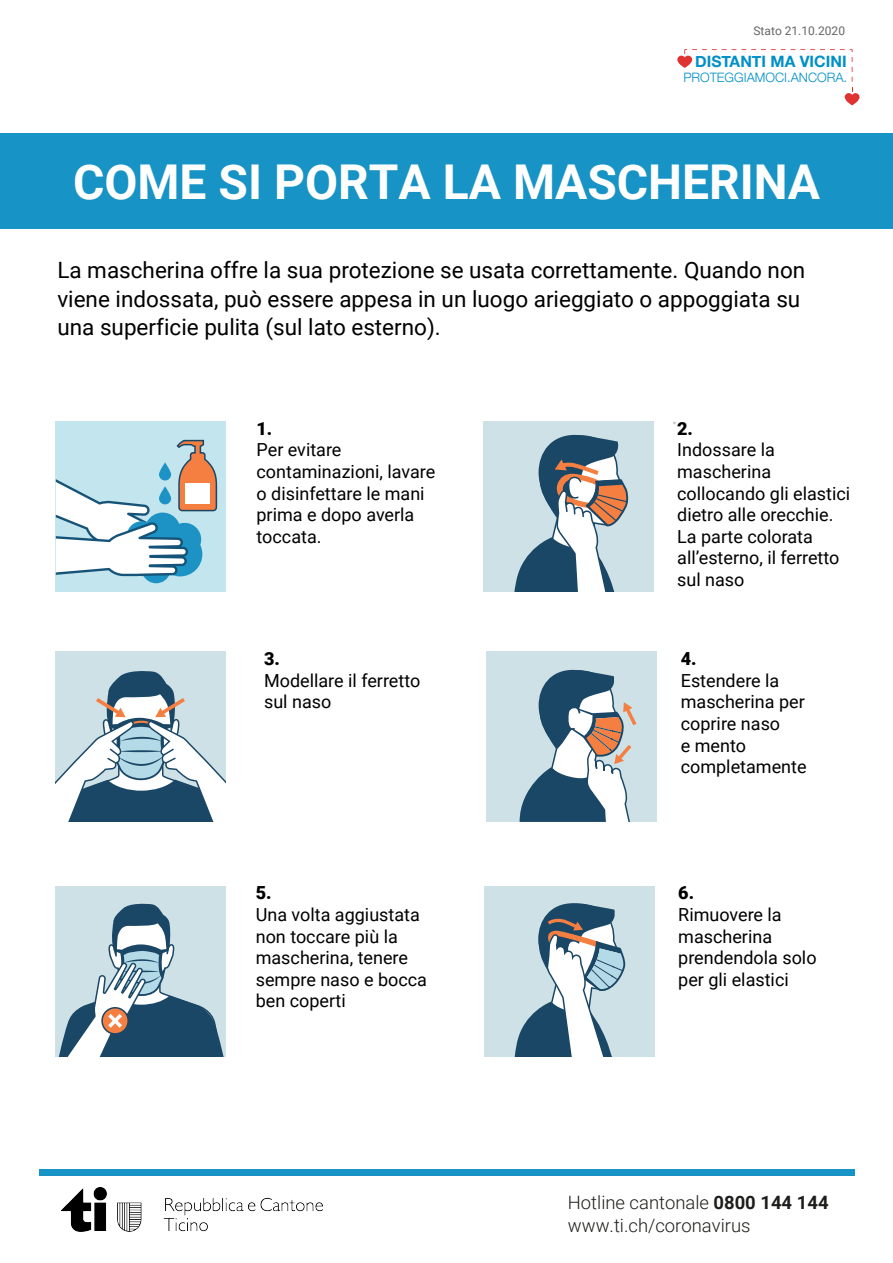
<style>
.page{position:relative;width:893px;height:1263px;background:#fff}
.page>*{position:absolute;margin:0;border:0;box-sizing:border-box;transform-origin:0 0}
.t1{font:700 48px "Roboto";color:#fff}
.t2{font:22.5px/28.5px "Roboto";color:#000}
.t3{font:300 18.45px/22.2px "Roboto";color:#1d1d1b}
.t4{font:18px/21.6px "Roboto";color:#000}
.t5{font:900 18px "Roboto";color:#000}
.t6{font:700 15.6px "Helvetica Neue";color:#008fc8}
.t7{font:300 12.9px "Helvetica Neue";color:#008fc8}
.t8{font:12px "Roboto";color:#666}
.s1{font-weight:700}
</style>
<div class="page">
<div style="left:0;top:133px;width:893px;height:96px;background:#1793c6"></div>
<div style="left:39px;top:1170px;width:815px;height:6px;background:#1793c6"></div>
<div style="left:483px;top:421px;width:170px;height:170px;background:#cde1e6"></div>
<svg style="left:514px;top:435px;width:115px;height:156px"></svg>
<div style="left:487px;top:652px;width:170px;height:170px;background:#cde1e6"></div>
<svg style="left:520px;top:670px;width:117px;height:152px"></svg>
<div style="left:56px;top:652px;width:170px;height:170px;background:#cde1e6"></div>
<svg style="left:56px;top:671px;width:170px;height:151px"></svg>
<div style="left:484px;top:886px;width:170px;height:170px;background:#cde1e6"></div>
<svg style="left:514px;top:903px;width:112px;height:153px"></svg>
<div style="left:56px;top:886px;width:170px;height:170px;background:#cde1e6"></div>
<svg style="left:59px;top:903px;width:165px;height:153px"></svg>
<img style="left:62px;top:1187px;width:261px;height:44px">
<svg style="left:677px;top:49px;width:183px;height:56px"></svg>
<div style="left:56px;top:421px;width:170px;height:170px;background:#c3e5ed"></div>
<svg style="left:56px;top:439px;width:162px;height:144px"></svg>
<div style="left:186px;top:483px;width:24px;height:20px;background:#fff"></div>
<p class="t8" style="left:753px;top:22px;width:93px">Stato 21.10.2020</p>
<p class="t6" style="left:695px;top:50px;width:153px">DISTANTI MA VICINI</p>
<p class="t7" style="left:683px;top:67px;width:165px">PROTEGGIAMOCI.ANCORA.</p>
<h1 class="t1" style="left:73px;top:148px;width:749px">COME SI PORTA LA MASCHERINA</h1>
<p class="t2" style="left:57px;top:255px;width:749px">La mascherina offre la sua protezione se usata correttamente. Quando non viene indossata, può essere appesa in un luogo arieggiato o appoggiata su una superficie pulita (sul lato esterno).</p>
<p class="t5" style="left:257px;top:416px;width:17px">1.</p>
<p class="t4" style="left:257px;top:439px;width:180px">Per evitare contaminazioni, lavare o disinfettare le mani prima e dopo averla toccata.</p>
<p class="t5" style="left:264px;top:646px;width:17px">3.</p>
<p class="t4" style="left:264px;top:669px;width:158px">Modellare il ferretto sul naso</p>
<p class="t5" style="left:256px;top:880px;width:17px">5.</p>
<p class="t4" style="left:256px;top:903px;width:173px">Una volta aggiustata non toccare più la mascherina, tenere sempre naso e bocca ben coperti</p>
<p class="t5" style="left:677px;top:416px;width:17px">2.</p>
<p class="t4" style="left:677px;top:439px;width:175px">Indossare la mascherina collocando gli elastici dietro alle orecchie.<br>La parte colorata all’esterno, il ferretto sul naso</p>
<p class="t5" style="left:681px;top:646px;width:17px">4.</p>
<p class="t4" style="left:681px;top:669px;width:127px">Estendere la mascherina per coprire naso<br>e mento completamente</p>
<p class="t5" style="left:678px;top:880px;width:17px">6.</p>
<p class="t4" style="left:678px;top:903px;width:140px">Rimuovere la mascherina prendendola solo per gli elastici</p>
<p class="t3" style="left:568px;top:1191px;width:262px">Hotline cantonale <span class="s1">0800 144 144 </span>www.ti.ch/coronavirus</p>
</div>
